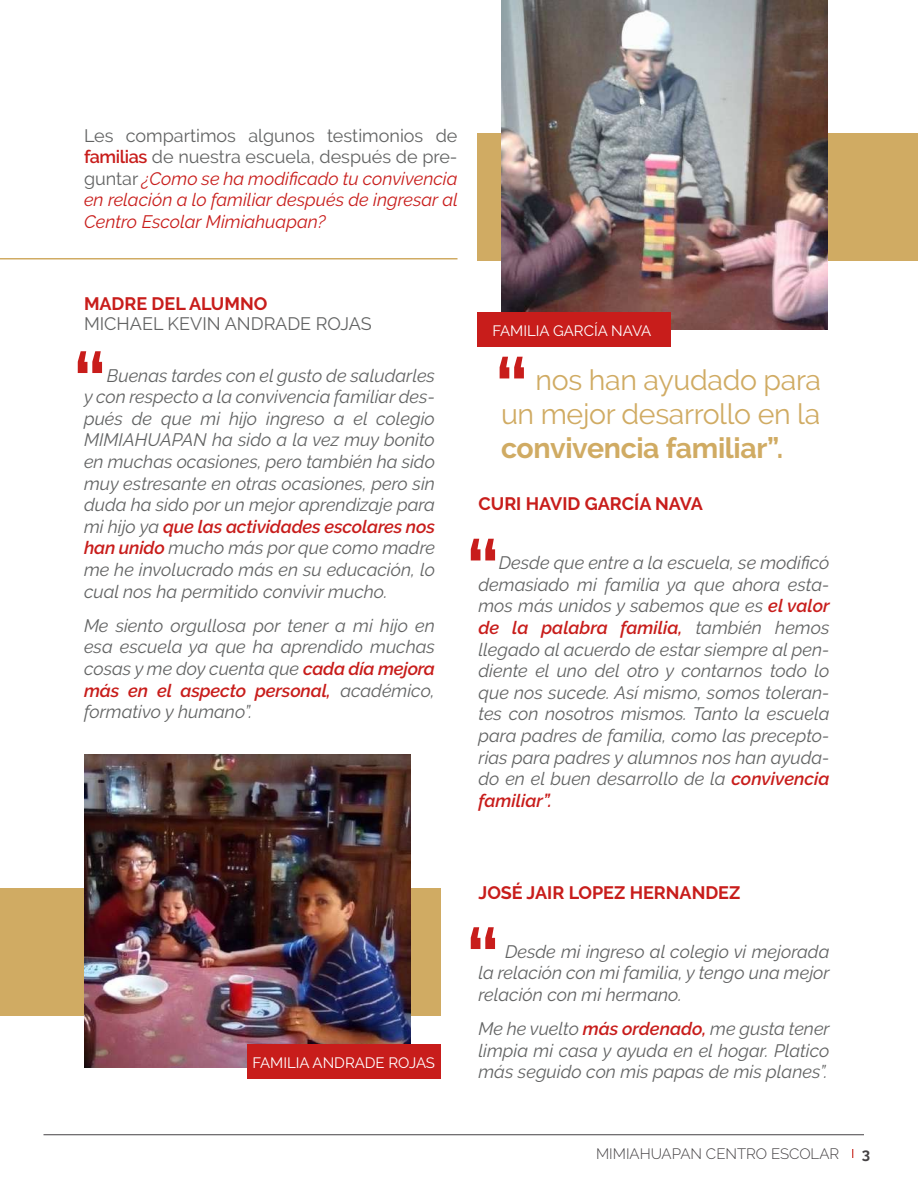
<style>
.page{position:relative;width:918px;height:1188px;background:#fff}
.page>*{position:absolute;margin:0;border:0;box-sizing:border-box;transform-origin:0 0}
.t1{font:600 90px "Raleway";color:#c81d1b}
.t2{font:28.5px/34.2px "Raleway";letter-spacing:-.01em;color:#d0ab63;text-align:right}
.t3{font:700 28.5px "Raleway";letter-spacing:-.01em;color:#d0ab63}
.t4{font:italic 18px/21.6px "Raleway";color:#626363;text-align:justify}
.t5{font:italic 18px/21.6px "Raleway";color:#c81d1b;text-align:justify}
.t6{font:700 18px "Raleway";color:#c81d1b}
.t7{font:18px "Raleway";color:#626363}
.t8{font:15px "Raleway";color:#fff}
.t9{font:300 15px "Raleway";color:#454244}
.t10{font:700 15px "Raleway";color:#454244}
.s1{font-style:normal;color:#626363}
.s2{font-weight:600;font-style:normal}
.s3{font-weight:600;color:#c81d1b}
</style>
<div class="page">
<hr style="left:44px;top:1134px;width:820px;height:1px;background:#454244">
<hr style="left:0;top:258px;width:458px;height:2px;background:#d0ab63">
<div style="left:0;top:888px;width:441px;height:128px;background:#d0ab63"></div>
<img style="left:84px;top:754px;width:327px;height:314px">
<div style="left:248px;top:1044px;width:193px;height:34px;background:#c81d1b"></div>
<div style="left:477px;top:134px;width:441px;height:127px;background:#d0ab63"></div>
<img style="left:501px;top:0;width:327px;height:330px">
<div style="left:477px;top:312px;width:193px;height:34px;background:#c81d1b"></div>
<p class="t5" style="left:84px;top:124px;width:375px"><span class="s1">Les compartimos algunos testimonios de </span><span class="s2">familias</span> <span class="s1">de nuestra escuela, después de pre&shy;guntar</span> ¿Como se ha modificado tu convivencia en relación a lo familiar después de ingresar al Centro Escolar Mimiahuapan?</p>
<p class="t6" style="left:84px;top:293px;width:185px">MADRE DEL ALUMNO</p>
<p class="t7" style="left:84px;top:314px;width:289px">MICHAEL KEVIN ANDRADE ROJAS</p>
<h1 class="t1" style="left:72px;top:334px;width:36px">“</h1>
<p class="t4" style="left:84px;top:364px;width:353px;text-indent:23px">Buenas tardes con el gusto de saludarles y con respecto a la convivencia familiar des&shy;pués de que mi hijo ingreso a el colegio MIMIAHUAPAN ha sido a la vez muy bonito en muchas ocasiones, pero también ha sido muy estresante en otras ocasiones, pero sin duda ha sido por un mejor aprendizaje para mi hijo ya <span class="s3">que las actividades escolares nos han unido</span> mucho más por que como madre me he involucrado más en su educación, lo cual nos ha permitido convivir mucho.</p>
<p class="t4" style="left:84px;top:615px;width:353px">Me siento orgullosa por tener a mi hijo en esa escuela ya que ha aprendido muchas cosas y me doy cuenta que <span class="s3">cada día mejora más en el aspecto personal,</span> académico, formativo y humano”.</p>
<p class="t8" style="left:492px;top:322px;width:161px">FAMILIA GARCÍA NAVA</p>
<h1 class="t1" style="left:494px;top:339px;width:36px">“</h1>
<h2 class="t2" style="left:501px;top:363px;width:322px">nos han ayudado para un mejor desarrollo en la</h2>
<h2 class="t3" style="left:501px;top:432px;width:284px">convivencia familiar”.</h2>
<p class="t6" style="left:479px;top:494px;width:226px">CURI HAVID GARCÍA NAVA</p>
<h1 class="t1" style="left:465px;top:521px;width:36px">“</h1>
<p class="t4" style="left:479px;top:552px;width:353px;text-indent:20px">Desde que entre a la escuela, se modificó demasiado mi familia ya que ahora esta&shy;mos más unidos y sabemos que es <span class="s3">el valor de la palabra familia,</span> también hemos llegado al acuerdo de estar siempre al pen&shy;diente el uno del otro y contarnos todo lo que nos sucede. Así mismo, somos toleran&shy;tes con nosotros mismos. Tanto la escuela para padres de familia, como las precepto&shy;rias para padres y alumnos nos han ayuda&shy;do en el buen desarrollo de la <span class="s3">convivencia familiar”.</span></p>
<p class="t8" style="left:252px;top:1054px;width:184px">FAMILIA ANDRADE ROJAS</p>
<p class="t6" style="left:478px;top:882px;width:263px">JOSÉ JAIR LOPEZ HERNANDEZ</p>
<h1 class="t1" style="left:465px;top:910px;width:36px">“</h1>
<p class="t4" style="left:478px;top:940px;width:353px;text-indent:27px">Desde mi ingreso al colegio vi mejorada la relación con mi familia, y tengo una mejor relación con mi hermano.</p>
<p class="t4" style="left:478px;top:1018px;width:353px">Me he vuelto <span class="s3">más ordenado,</span> me gusta tener limpia mi casa y ayuda en el hogar. Platico más seguido con mis papas de mis planes”.</p>
<p class="t9" style="left:596px;top:1145px;width:245px">MIMIAHUAPAN CENTRO ESCOLAR</p>
<p class="t10" style="left:862px;top:1145px;width:10px">3</p>
</div>
